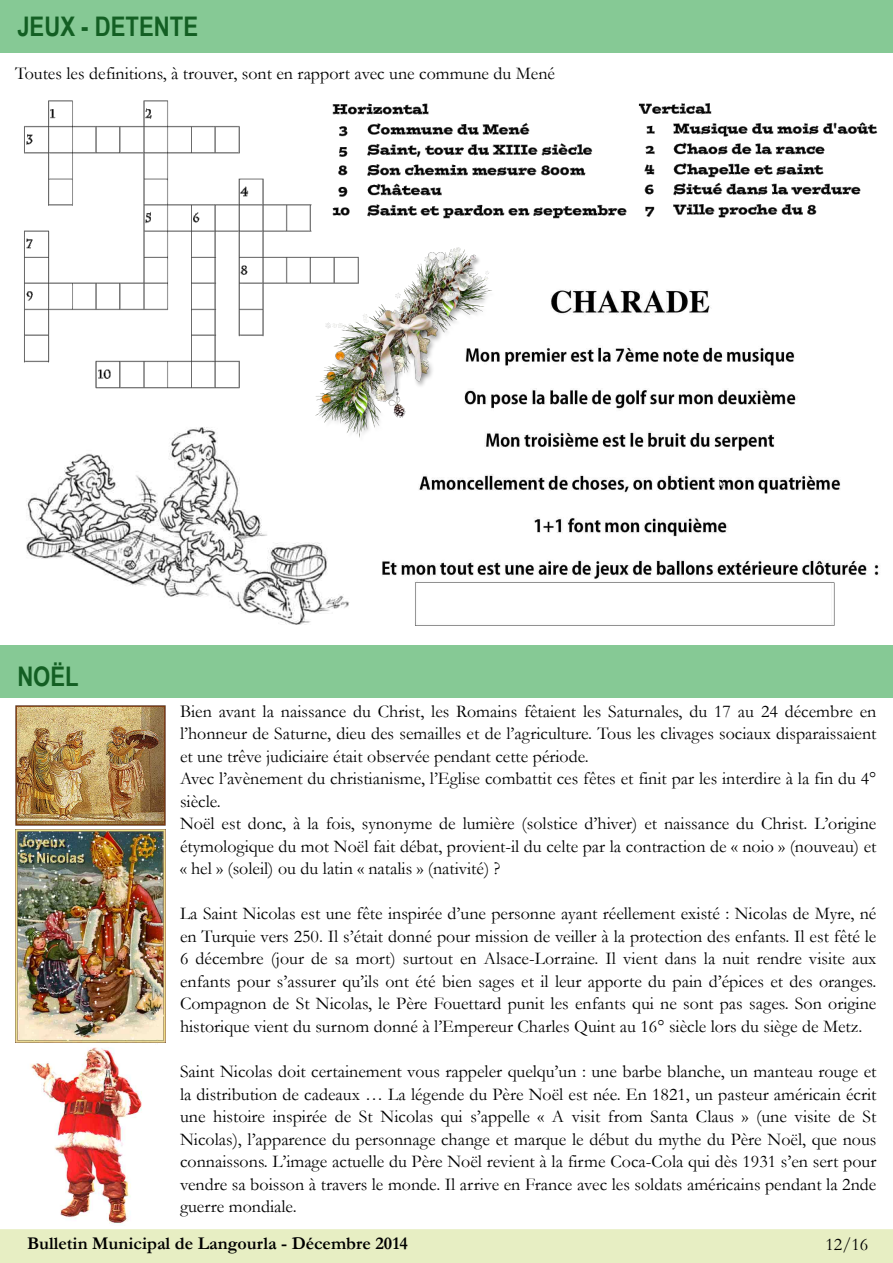
<style>
.page{position:relative;width:893px;height:1263px;background:#fff}
.page>*{position:absolute;margin:0;border:0;box-sizing:border-box;transform-origin:0 0}
.t1{font:700 27px "Arial Narrow";color:#135f23}
.t2{font:18px/22.5px "Garamond";color:#000;text-align:justify}
.t3{font:700 18px "Garamond";color:#000}
</style>
<div class="page">
<div style="left:0;top:0;width:892px;height:52px;background:#86c995"></div>
<div style="left:0;top:1229px;width:893px;height:34px;background:#e7eec3"></div>
<div style="left:0;top:645px;width:892px;height:52px;background:#86c995"></div>
<img style="left:15px;top:705px;width:150px;height:121px">
<img style="left:30px;top:1047px;width:112px;height:178px">
<img style="left:382px;top:398px;width:497px;height:228px">
<img style="left:26px;top:427px;width:324px;height:198px">
<img style="left:15px;top:830px;width:150px;height:213px">
<img style="left:24px;top:100px;width:854px;height:298px">
<img style="left:315px;top:248px;width:180px;height:194px">
<h1 class="t1" style="left:17px;top:11px;width:182px">JEUX - DETENTE</h1>
<p class="t2" style="left:15px;top:63px;width:541px">Toutes les definitions, à trouver, sont en rapport avec une commune du Mené</p>
<h1 class="t1" style="left:17px;top:661px;width:63px">NOËL</h1>
<p class="t2" style="left:180px;top:700px;width:698px;text-align:left">Bien avant la naissance du Christ, les Romains fêtaient les Saturnales, du 17 au 24 décembre en l’honneur de Saturne, dieu des semailles et de l’agriculture. Tous les clivages sociaux disparaissaient et une trêve judiciaire était observée pendant cette période.<br>Avec l’avènement du christianisme, l’Eglise combattit ces fêtes et finit par les interdire à la fin du 4° siècle.<br>Noël est donc, à la fois, synonyme de lumière (solstice d’hiver) et naissance du Christ. L’origine étymologique du mot Noël fait débat, provient-il du celte par la contraction de « noio » (nouveau) et « hel » (soleil) ou du latin « natalis » (nativité) ?</p>
<p class="t2" style="left:180px;top:903px;width:698px">La Saint Nicolas est une fête inspirée d’une personne ayant réellement existé : Nicolas de Myre, né en Turquie vers 250. Il s’était donné pour mission de veiller à la protection des enfants. Il est fêté le 6 décembre (jour de sa mort) surtout en Alsace-Lorraine. Il vient dans la nuit rendre visite aux enfants pour s’assurer qu’ils ont été bien sages et il leur apporte du pain d’épices et des oranges.<br>Compagnon de St Nicolas, le Père Fouettard punit les enfants qui ne sont pas sages. Son origine historique vient du surnom donné à l’Empereur Charles Quint au 16° siècle lors du siège de Metz.</p>
<p class="t2" style="left:180px;top:1060px;width:698px">Saint Nicolas doit certainement vous rappeler quelqu’un : une barbe blanche, un manteau rouge et la distribution de cadeaux … La légende du Père Noël est née. En 1821, un pasteur américain écrit une histoire inspirée de St Nicolas qui s’appelle « A visit from Santa Claus » (une visite de St Nicolas), l’apparence du personnage change et marque le début du mythe du Père Noël, que nous connaissons. L’image actuelle du Père Noël revient à la firme Coca-Cola qui dès 1931 s’en sert pour vendre sa boisson à travers le monde. Il arrive en France avec les soldats américains pendant la 2nde guerre mondiale.</p>
<p class="t3" style="left:27px;top:1234px;width:382px">Bulletin Municipal de Langourla - Décembre 2014</p>
<p class="t2" style="left:825px;top:1234px;width:44px">12/16</p>
</div>
